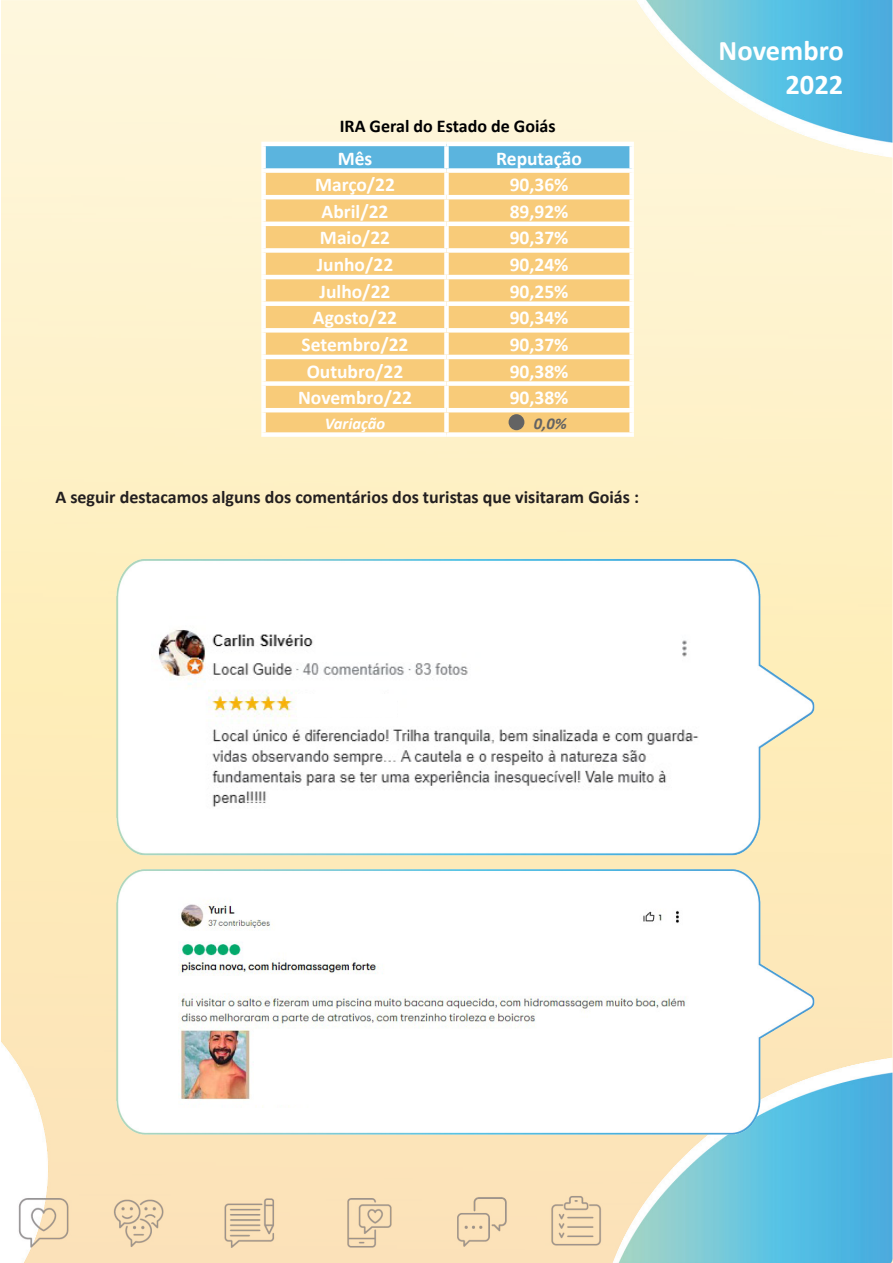
<style>
.page{position:relative;width:893px;height:1263px;background:#fff}
.page>*{position:absolute;margin:0;border:0;box-sizing:border-box;transform-origin:0 0}
.t1{font:700 28.5px/34.2px "Calibri";color:#fff;text-align:right}
.t2{font:700 19.5px "Calibri";color:#fff}
.t3{font:700 18px "Calibri";color:#231f20}
.t4{font:700 18px "Calibri";color:#000001}
.t5{font:italic 700 16.5px "Calibri";color:#fff}
.t6{font:italic 700 16.5px "Calibri";color:#636363}
</style>
<div class="page">
<img style="left:1px;top:0;width:892px;height:1263px">
<div style="left:266px;top:146px;width:363px;height:22px;background:#5bb4de"></div>
<div style="left:266px;top:173px;width:363px;height:259px;background:#f8cb79"></div>
<div style="left:261px;top:173px;width:5px;height:22px;background:#fff"></div>
<div style="left:444px;top:173px;width:5px;height:22px;background:#fff"></div>
<div style="left:629px;top:173px;width:5px;height:22px;background:#fff"></div>
<hr style="left:261px;top:195px;width:185px;height:4px;background:#fff">
<div style="left:261px;top:199px;width:5px;height:23px;background:#fff"></div>
<hr style="left:446px;top:195px;width:188px;height:4px;background:#fff">
<div style="left:444px;top:199px;width:5px;height:23px;background:#fff"></div>
<div style="left:629px;top:199px;width:5px;height:23px;background:#fff"></div>
<hr style="left:261px;top:222px;width:185px;height:4px;background:#fff">
<div style="left:261px;top:226px;width:5px;height:22px;background:#fff"></div>
<hr style="left:446px;top:222px;width:188px;height:4px;background:#fff">
<div style="left:444px;top:226px;width:5px;height:22px;background:#fff"></div>
<div style="left:629px;top:226px;width:5px;height:22px;background:#fff"></div>
<div style="left:261px;top:248px;width:185px;height:5px;background:#fff"></div>
<div style="left:261px;top:253px;width:5px;height:22px;background:#fff"></div>
<div style="left:446px;top:248px;width:188px;height:5px;background:#fff"></div>
<div style="left:444px;top:253px;width:5px;height:22px;background:#fff"></div>
<div style="left:629px;top:253px;width:5px;height:22px;background:#fff"></div>
<hr style="left:261px;top:275px;width:185px;height:4px;background:#fff">
<div style="left:261px;top:279px;width:5px;height:22px;background:#fff"></div>
<hr style="left:446px;top:275px;width:188px;height:4px;background:#fff">
<div style="left:444px;top:279px;width:5px;height:22px;background:#fff"></div>
<div style="left:629px;top:279px;width:5px;height:22px;background:#fff"></div>
<div style="left:261px;top:301px;width:185px;height:5px;background:#fff"></div>
<div style="left:261px;top:306px;width:5px;height:22px;background:#fff"></div>
<div style="left:446px;top:301px;width:188px;height:5px;background:#fff"></div>
<div style="left:444px;top:306px;width:5px;height:22px;background:#fff"></div>
<div style="left:629px;top:306px;width:5px;height:22px;background:#fff"></div>
<div style="left:261px;top:328px;width:185px;height:5px;background:#fff"></div>
<div style="left:261px;top:333px;width:5px;height:22px;background:#fff"></div>
<div style="left:446px;top:328px;width:188px;height:5px;background:#fff"></div>
<div style="left:444px;top:333px;width:5px;height:22px;background:#fff"></div>
<div style="left:629px;top:333px;width:5px;height:22px;background:#fff"></div>
<hr style="left:261px;top:355px;width:185px;height:4px;background:#fff">
<div style="left:261px;top:359px;width:5px;height:22px;background:#fff"></div>
<hr style="left:446px;top:355px;width:188px;height:4px;background:#fff">
<div style="left:444px;top:359px;width:5px;height:22px;background:#fff"></div>
<div style="left:629px;top:359px;width:5px;height:22px;background:#fff"></div>
<div style="left:261px;top:381px;width:185px;height:5px;background:#fff"></div>
<div style="left:261px;top:386px;width:5px;height:22px;background:#fff"></div>
<div style="left:446px;top:381px;width:188px;height:5px;background:#fff"></div>
<div style="left:444px;top:386px;width:5px;height:22px;background:#fff"></div>
<div style="left:629px;top:386px;width:5px;height:22px;background:#fff"></div>
<hr style="left:261px;top:408px;width:185px;height:4px;background:#fff">
<div style="left:261px;top:412px;width:5px;height:20px;background:#fff"></div>
<hr style="left:446px;top:408px;width:188px;height:4px;background:#fff">
<div style="left:444px;top:412px;width:5px;height:20px;background:#fff"></div>
<div style="left:629px;top:412px;width:5px;height:20px;background:#fff"></div>
<div style="left:261px;top:432px;width:185px;height:5px;background:#fff"></div>
<div style="left:446px;top:432px;width:188px;height:5px;background:#fff"></div>
<hr style="left:261px;top:142px;width:185px;height:4px;background:#fff">
<div style="left:261px;top:146px;width:5px;height:22px;background:#fff"></div>
<hr style="left:446px;top:142px;width:188px;height:4px;background:#fff">
<div style="left:629px;top:146px;width:5px;height:22px;background:#fff"></div>
<div style="left:261px;top:168px;width:185px;height:5px;background:#fff"></div>
<div style="left:446px;top:168px;width:188px;height:5px;background:#fff"></div>
<div style="left:444px;top:146px;width:5px;height:22px;background:#fff"></div>
<img style="left:58px;top:514px;width:779px;height:316px">
<img style="left:58px;top:830px;width:779px;height:349px">
<div style="left:509px;top:414px;width:15px;height:16px;background:#636363;border-radius:50%"></div>
<img style="left:152px;top:598px;width:576px;height:218px">
<div style="left:298px;top:694px;width:99px;height:22px;background:#fff"></div>
<img style="left:179px;top:888px;width:512px;height:233px">
<div style="left:179px;top:1108px;width:141px;height:22px;background:#fff"></div>
<div style="left:179px;top:976px;width:141px;height:16px;background:#fff"></div>
<p class="t4" style="left:340px;top:113px;width:217px">IRA Geral do Estado de Goiás</p>
<p class="t2" style="left:338px;top:144px;width:36px">Mês</p>
<p class="t2" style="left:496px;top:144px;width:87px">Reputação</p>
<p class="t2" style="left:315px;top:171px;width:82px">Março/22</p>
<p class="t2" style="left:510px;top:171px;width:60px">90,36%</p>
<p class="t2" style="left:322px;top:198px;width:68px">Abril/22</p>
<p class="t2" style="left:510px;top:198px;width:60px">89,92%</p>
<p class="t2" style="left:320px;top:224px;width:72px">Maio/22</p>
<p class="t2" style="left:510px;top:224px;width:60px">90,37%</p>
<p class="t2" style="left:317px;top:251px;width:78px">Junho/22</p>
<p class="t2" style="left:510px;top:251px;width:60px">90,24%</p>
<p class="t2" style="left:320px;top:277px;width:72px">Julho/22</p>
<p class="t2" style="left:510px;top:277px;width:60px">90,25%</p>
<p class="t2" style="left:313px;top:304px;width:86px">Agosto/22</p>
<p class="t2" style="left:510px;top:304px;width:60px">90,34%</p>
<p class="t2" style="left:302px;top:331px;width:108px">Setembro/22</p>
<p class="t2" style="left:510px;top:331px;width:60px">90,37%</p>
<p class="t2" style="left:307px;top:357px;width:98px">Outubro/22</p>
<p class="t2" style="left:510px;top:357px;width:60px">90,38%</p>
<p class="t2" style="left:298px;top:384px;width:115px">Novembro/22</p>
<p class="t2" style="left:510px;top:384px;width:60px">90,38%</p>
<p class="t5" style="left:325px;top:411px;width:62px">Variação</p>
<p class="t6" style="left:534px;top:411px;width:35px">0,0%</p>
<p class="t3" style="left:55px;top:484px;width:585px">A seguir destacamos alguns dos comentários dos turistas que visitaram Goiás :</p>
<h1 class="t1" style="left:719px;top:33px;width:127px">Novembro<br>2022</h1>
</div>
